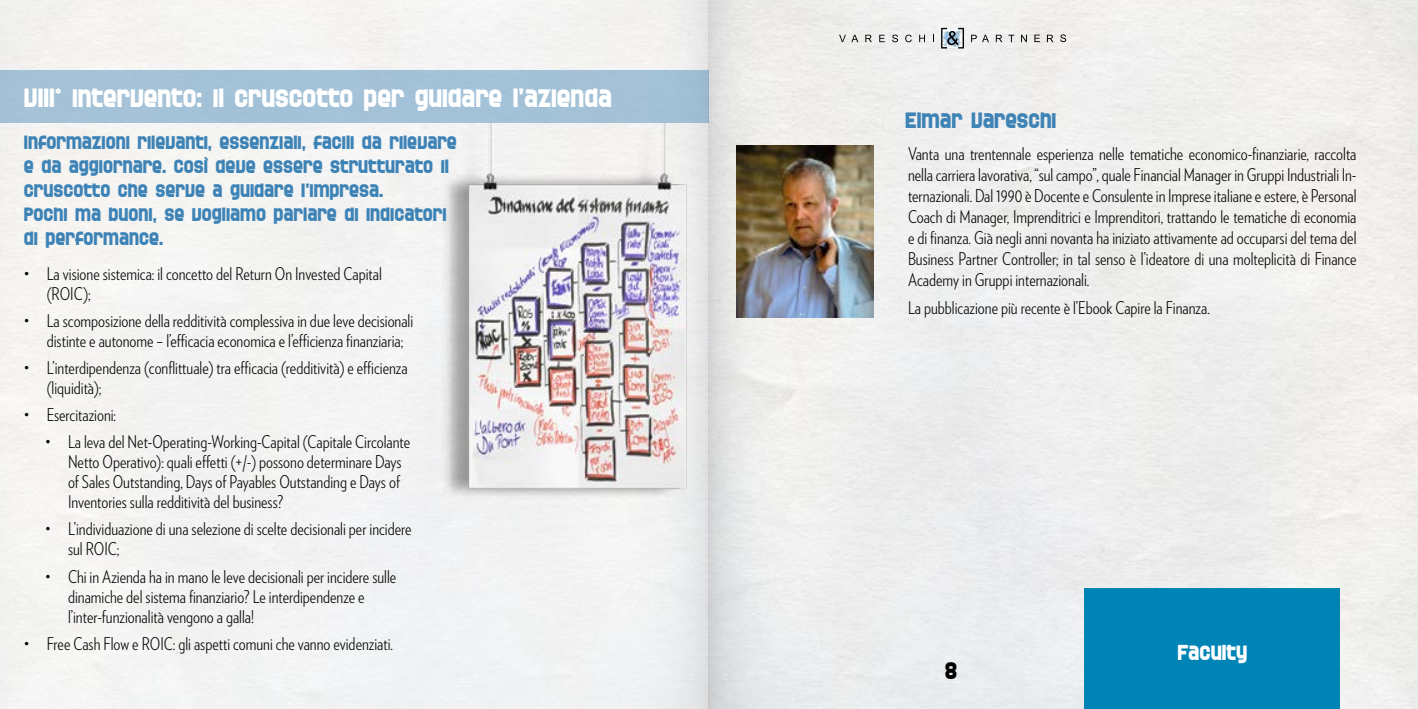
<style>
.page{position:relative;width:1418px;height:709px;background:#fff}
.page>*{position:absolute;margin:0;border:0;box-sizing:border-box;transform-origin:0 0}
.t1{font:700 27.5px "SF Speedwaystar";color:#fff}
.t2{font:700 25px "SF Speedwaystar";color:#000}
.t3{font:700 23.12px "SF Speedwaystar";color:#3e83b6}
.t4{font:700 22.5px "SF Speedwaystar";color:#fff}
.t5{font:700 20px/24px "SF Speedwaystar";color:#3e83b6}
.t6{font:300 17.5px/20px "Verlag Condensed";color:#000}
</style>
<div class="page">
<img style="left:0;top:0;width:1417px;height:709px">
<svg style="left:839px;top:35px;width:19px;height:7px"></svg>
<svg style="left:865px;top:35px;width:7px;height:7px"></svg>
<svg style="left:879px;top:35px;width:5px;height:7px"></svg>
<svg style="left:892px;top:35px;width:6px;height:7px"></svg>
<svg style="left:905px;top:35px;width:6px;height:7px"></svg>
<svg style="left:919px;top:35px;width:6px;height:7px"></svg>
<svg style="left:971px;top:35px;width:5px;height:7px"></svg>
<svg style="left:982px;top:35px;width:7px;height:7px"></svg>
<svg style="left:995px;top:35px;width:7px;height:7px"></svg>
<svg style="left:1008px;top:35px;width:6px;height:7px"></svg>
<svg style="left:1021px;top:35px;width:5px;height:7px"></svg>
<svg style="left:1034px;top:35px;width:5px;height:7px"></svg>
<svg style="left:1046px;top:35px;width:7px;height:7px"></svg>
<svg style="left:1060px;top:34px;width:6px;height:8px"></svg>
<svg style="left:941px;top:28px;width:23px;height:21px"></svg>
<img style="left:425px;top:123px;width:304px;height:395px">
<div style="left:1084px;top:588px;width:255px;height:121px;background:#0084b6"></div>
<img style="left:736px;top:146px;width:137px;height:172px">
<div style="left:0;top:70px;width:709px;height:53px;background:#a4c2d7"></div>
<h1 class="t1" style="left:24px;top:82px;width:589px">VIII° INTERVENTO: IL CRUSCOTTO PER GUIDARE L’AZIENDA</h1>
<p class="t5" style="left:24px;top:130px;width:434px">INFORMAZIONI RILEVANTI, ESSENZIALI, FACILI DA RILEVARE E DA AGGIORNARE. COSÌ DEVE ESSERE STRUTTURATO IL CRUSCOTTO CHE SERVE A GUIDARE L’IMPRESA.<br>POCHI MA BUONI, SE VOGLIAMO PARLARE DI INDICATORI DI PERFORMANCE.</p>
<p class="t6" style="left:47px;top:263px;width:336px;text-indent:-23px">• La visione sistemica: il concetto del Return On Invested Capital (ROIC);</p>
<p class="t6" style="left:47px;top:310px;width:368px;text-indent:-23px">• La scomposizione della redditività complessiva in due leve decisionali distinte e autonome – l’efficacia economica e l’efficienza finanziaria;</p>
<p class="t6" style="left:47px;top:357px;width:362px;text-indent:-23px">• L’interdipendenza (conflittuale) tra efficacia (redditività) e efficienza (liquidità);</p>
<p class="t6" style="left:24px;top:404px;width:93px">• Esercitazioni:</p>
<p class="t6" style="left:68px;top:431px;width:343px;text-indent:-23px">• La leva del Net-Operating-Working-Capital (Capitale Circolante Netto Operativo): quali effetti (+/-) possono determinare Days of Sales Outstanding, Days of Payables Outstanding e Days of Inventories sulla redditività del business?</p>
<p class="t6" style="left:68px;top:518px;width:345px;text-indent:-23px">• L’individuazione di una selezione di scelte decisionali per incidere sul ROIC;</p>
<p class="t6" style="left:68px;top:565px;width:330px;text-indent:-23px">• Chi in Azienda ha in mano le leve decisionali per incidere sulle dinamiche del sistema finanziario? Le interdipendenze e l’inter-funzionalità vengono a galla!</p>
<p class="t6" style="left:24px;top:632px;width:370px">• Free Cash Flow e ROIC: gli aspetti comuni che vanno evidenziati.</p>
<h3 class="t3" style="left:905px;top:107px;width:153px">ELMAR VARESCHI</h3>
<p class="t6" style="left:908px;top:142px;width:450px;line-height:21px;text-align:justify">Vanta una trentennale esperienza nelle tematiche economico-finanziarie, raccolta nella carriera lavorativa, “sul campo”, quale Financial Manager in Gruppi Industriali In&shy;ternazionali. Dal 1990 è Docente e Consulente in Imprese italiane e estere, è Personal Coach di Manager, Imprenditrici e Imprenditori, trattando le tematiche di economia e di finanza. Già negli anni novanta ha iniziato attivamente ad occuparsi del tema del Business Partner Controller; in tal senso è l’ideatore di una molteplicità di Finance Academy in Gruppi internazionali.</p>
<p class="t6" style="left:908px;top:297px;width:303px">La pubblicazione più recente è l’Ebook Capire la Finanza.</p>
<h2 class="t2" style="left:944px;top:656px;width:14px">8</h2>
<p class="t4" style="left:1177px;top:639px;width:71px">FACULTY</p>
</div>
